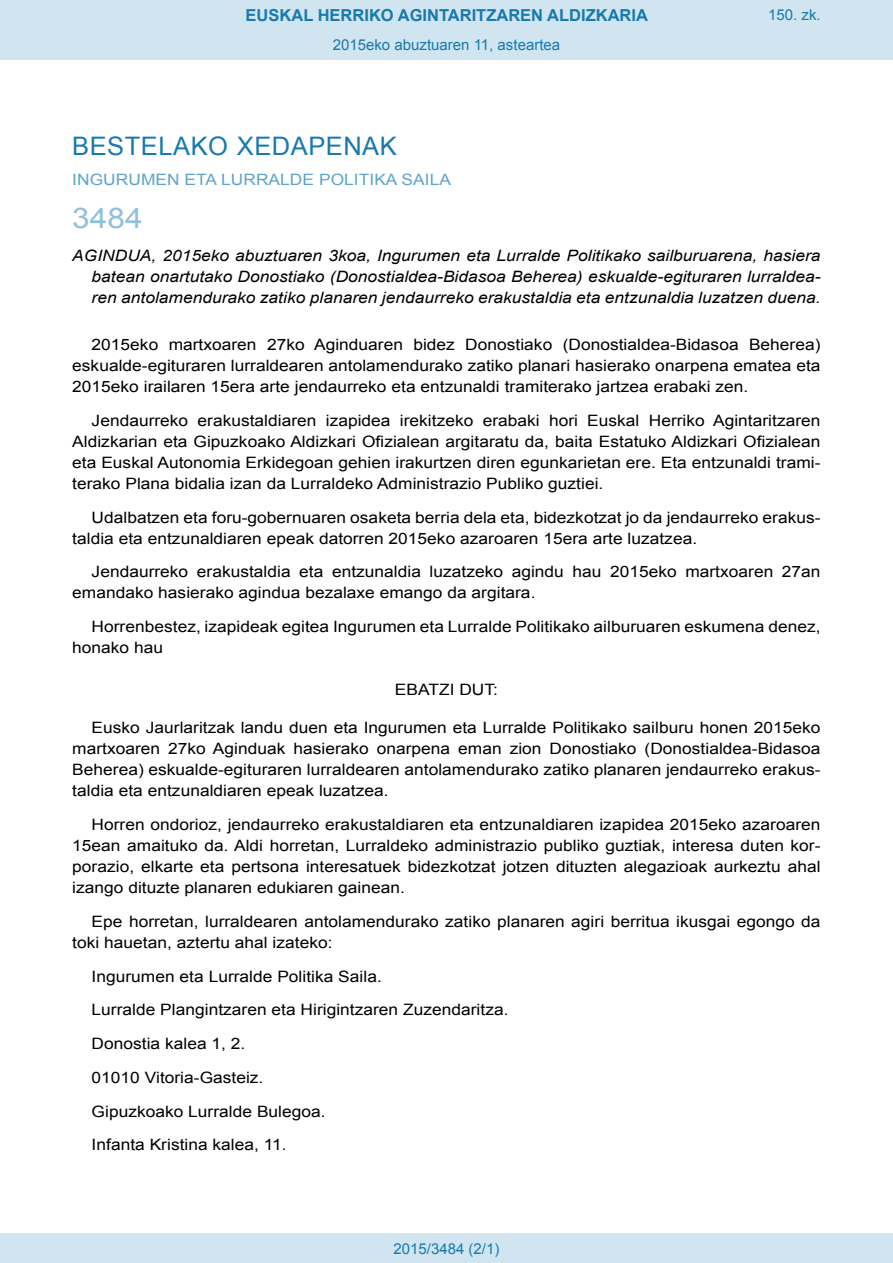
<style>
.page{position:relative;width:893px;height:1263px;background:#fff}
.page>*{position:absolute;margin:0;border:0;box-sizing:border-box;transform-origin:0 0}
.BOPVOrden{font:28.5px "Arial";color:#90c0db;scale:1.11 1}
.BOPVSeccion{font:25.5px "Arial";letter-spacing:.02em;color:#1879ad}
.t1{font:700 16.5px "Arial";color:#1879ad}
.BOPVDetalle{font:15.6px/21px "Arial";color:#000;text-align:justify;scale:1.11 1}
.BOPVTitulo{font:italic 15.6px/21px "Arial";color:#000;text-align:justify;scale:1.11 1}
.BOPVOrganismo{font:15.6px "Arial";letter-spacing:.005em;color:#5ea4ca;scale:1.11 1}
.BOPVClave{font:15.6px "Arial";color:#000;scale:1.11 1}
.Paginacion_Centro{font:15px "Arial";color:#1879ad}
</style>
<div class="page">
<div style="left:0;top:0;width:893px;height:60px;background:#d0e5f0"></div>
<div style="left:0;top:1233px;width:893px;height:30px;background:#d0e5f0"></div>
<p class="t1" style="left:246px;top:4px;width:404px">EUSKAL HERRIKO AGINTARITZAREN ALDIZKARIA</p>
<p class="Paginacion_Centro" style="left:333px;top:35px;width:229px">2015eko abuztuaren 11, asteartea</p>
<p class="Paginacion_Centro" style="left:768px;top:5px;width:54px">150. zk.</p>
<p class="BOPVSeccion" style="left:72px;top:129px;width:326px">BESTELAKO XEDAPENAK</p>
<p class="BOPVOrganismo" style="left:72px;top:169px;width:343px">INGURUMEN ETA LURRALDE POLITIKA SAILA</p>
<p class="BOPVOrden" style="left:72px;top:199px;width:65px">3484</p>
<p class="BOPVTitulo" style="left:92px;top:246px;width:658px;text-indent:-19px">AGINDUA, 2015eko abuztuaren 3koa, Ingurumen eta Lurralde Politikako sailburuarena, hasiera batean onartutako Donostiako (Donostialdea-Bidasoa Beherea) eskualde-egituraren lurraldea&shy;ren antolamendurako zatiko planaren jendaurreko erakustaldia eta entzunaldia luzatzen duena.</p>
<p class="BOPVDetalle" style="left:72px;top:334px;width:676px;text-indent:19px">2015eko martxoaren 27ko Aginduaren bidez Donostiako (Donostialdea-Bidasoa Beherea) eskualde-egituraren lurraldearen antolamendurako zatiko planari hasierako onarpena ematea eta 2015eko irailaren 15era arte jendaurreko eta entzunaldi tramiterako jartzea erabaki zen.</p>
<p class="BOPVDetalle" style="left:72px;top:410px;width:676px;text-indent:19px">Jendaurreko erakustaldiaren izapidea irekitzeko erabaki hori Euskal Herriko Agintaritzaren Aldizkarian eta Gipuzkoako Aldizkari Ofizialean argitaratu da, baita Estatuko Aldizkari Ofizialean eta Euskal Autonomia Erkidegoan gehien irakurtzen diren egunkarietan ere. Eta entzunaldi trami&shy;terako Plana bidalia izan da Lurraldeko Administrazio Publiko guztiei.</p>
<p class="BOPVDetalle" style="left:72px;top:507px;width:676px;text-indent:19px">Udalbatzen eta foru-gobernuaren osaketa berria dela eta, bidezkotzat jo da jendaurreko erakus&shy;taldia eta entzunaldiaren epeak datorren 2015eko azaroaren 15era arte luzatzea.</p>
<p class="BOPVDetalle" style="left:72px;top:561px;width:676px;text-indent:19px">Jendaurreko erakustaldia eta entzunaldia luzatzeko agindu hau 2015eko martxoaren 27an emandako hasierako agindua bezalaxe emango da argitara.</p>
<p class="BOPVDetalle" style="left:72px;top:616px;width:676px;text-indent:19px">Horrenbestez, izapideak egitea Ingurumen eta Lurralde Politikako ailburuaren eskumena denez, honako hau</p>
<p class="BOPVClave" style="left:395px;top:680px;width:94px">EBATZI DUT:</p>
<p class="BOPVDetalle" style="left:72px;top:717px;width:676px;text-indent:19px">Eusko Jaurlaritzak landu duen eta Ingurumen eta Lurralde Politikako sailburu honen 2015eko martxoaren 27ko Aginduak hasierako onarpena eman zion Donostiako (Donostialdea-Bidasoa Beherea) eskualde-egituraren lurraldearen antolamendurako zatiko planaren jendaurreko erakus&shy;taldia eta entzunaldiaren epeak luzatzea.</p>
<p class="BOPVDetalle" style="left:72px;top:814px;width:676px;text-indent:19px">Horren ondorioz, jendaurreko erakustaldiaren eta entzunaldiaren izapidea 2015eko azaroaren 15ean amaituko da. Aldi horretan, Lurraldeko administrazio publiko guztiak, interesa duten kor&shy;porazio, elkarte eta pertsona interesatuek bidezkotzat jotzen dituzten alegazioak aurkeztu ahal izango dituzte planaren edukiaren gainean.</p>
<p class="BOPVDetalle" style="left:72px;top:911px;width:675px;text-indent:19px">Epe horretan, lurraldearen antolamendurako zatiko planaren agiri berritua ikusgai egongo da toki hauetan, aztertu ahal izateko:</p>
<p class="BOPVDetalle" style="left:92px;top:966px;width:263px">Ingurumen eta Lurralde Politika Saila.</p>
<p class="BOPVDetalle" style="left:92px;top:999px;width:377px">Lurralde Plangintzaren eta Hirigintzaren Zuzendaritza.</p>
<p class="BOPVDetalle" style="left:92px;top:1033px;width:140px">Donostia kalea 1, 2.</p>
<p class="BOPVDetalle" style="left:92px;top:1067px;width:156px">01010 Vitoria-Gasteiz.</p>
<p class="BOPVDetalle" style="left:92px;top:1101px;width:212px">Gipuzkoako Lurralde Bulegoa.</p>
<p class="BOPVDetalle" style="left:92px;top:1134px;width:177px">Infanta Kristina kalea, 11.</p>
<p class="Paginacion_Centro" style="left:393px;top:1238px;width:107px">2015/3484 (2/1)</p>
</div>
